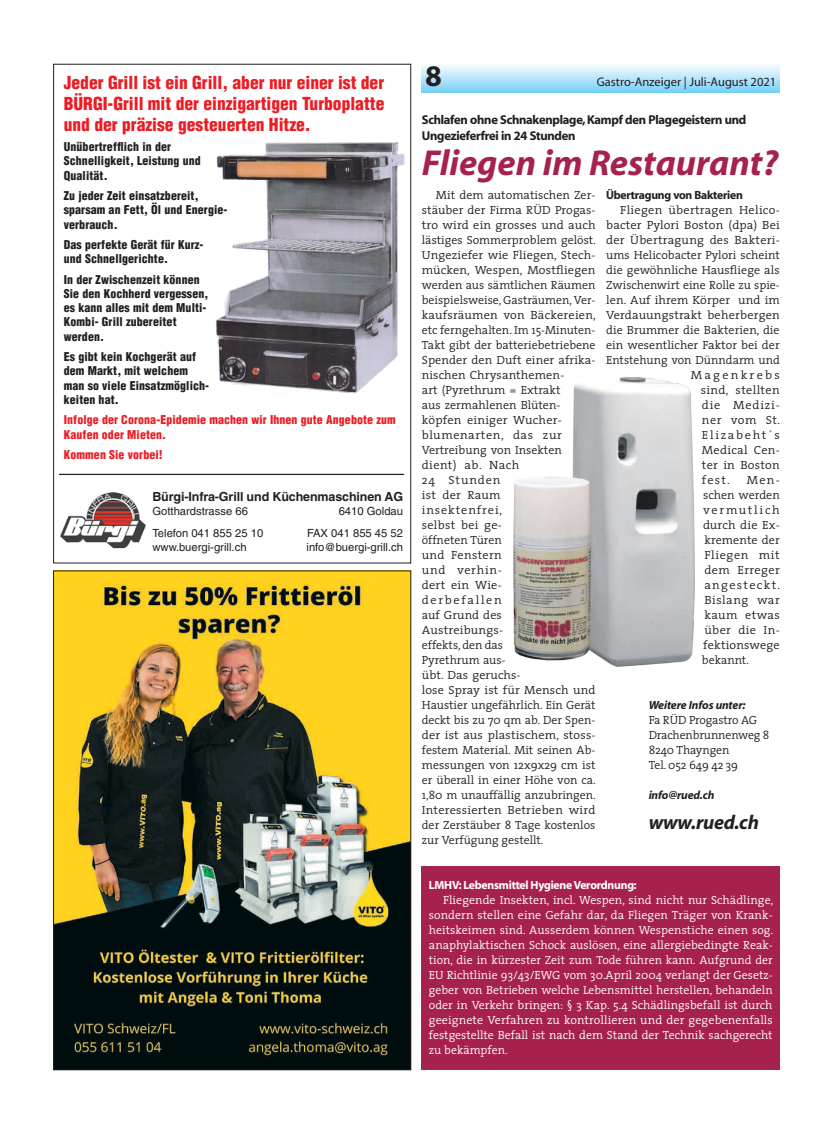
<style>
.page{position:relative;width:833px;height:1134px;background:#fff}
.page>*{position:absolute;margin:0;border:0;box-sizing:border-box;transform-origin:0 0}
.t1{font:italic 700 36.25px "Myriad";color:#a7214d}
.t2{font:30px "Myriad Headline";color:#231f20}
.t3{font:italic 700 20px "Myriad";letter-spacing:-.015em;color:#231f20}
.t4{font:900 condensed 17.5px/21px "Helvetica";color:#ed1c24;text-align:justify}
.t5{font:12.75px/16.2px "Myriad Headline";letter-spacing:-.015em;color:#231f20}
.t6{font:700 12.5px "Helvetica";letter-spacing:-.01em;color:#231f20}
.t7{font:12.5px "Myriad";color:#231f20}
.t8{font:300 11.88px/15px "The Serif";letter-spacing:.005em;color:#231f20}
.t9{font:300 11.88px/15px "The Serif";color:#fff;text-align:justify}
.t10{font:900 condensed 11.88px/14.2px "Helvetica";letter-spacing:.01em;color:#231f20}
.t11{font:300 11.88px/15px "The Serif";letter-spacing:.005em;color:#231f20;text-align:justify;scale:1.04 1}
.t12{font:900 condensed 11.88px/14.2px "Helvetica";letter-spacing:.01em;color:#ed1c24}
.t13{font:11.88px "Myriad Headline";letter-spacing:-.015em;color:#fff}
.t14{font:italic 700 11.88px "Myriad";letter-spacing:-.015em;color:#231f20}
.t15{font:11.88px "Myriad Headline";letter-spacing:-.015em;color:#231f20}
.t16{font:300 11.88px "The Serif";letter-spacing:.03em;color:#231f20;scale:1.04 1}
.t17{font:300 11.88px "The Serif";letter-spacing:.135em;color:#231f20;scale:1.04 1}
.t18{font:300 11.88px "The Serif";letter-spacing:.185em;color:#231f20;scale:1.04 1}
.t19{font:300 11.88px "The Serif";letter-spacing:.065em;color:#231f20;scale:1.04 1}
.t20{font:11.25px "Helvetica";color:#231f20}
</style>
<div class="page">
<div style="left:422px;top:64px;width:358px;height:28px;background:linear-gradient(to bottom,#fafcfe,#7fd3f7)"></div>
<img style="left:55px;top:572px;width:354px;height:496px">
<img style="left:513px;top:377px;width:182px;height:290px">
<div style="left:422px;top:866px;width:358px;height:204px;background:#a7214d"></div>
<img style="left:60px;top:492px;width:86px;height:57px">
<hr style="left:59px;top:474px;width:345px;height:1px;background:#231f20">
<img style="left:215px;top:135px;width:196px;height:263px">
<h3 class="t4" style="left:64px;top:71px;width:322px">Jeder Grill ist ein Grill, aber nur einer ist der BÜRGI-Grill mit der einzigartigen Turboplatte und der präzise gesteuerten Hitze.</h3>
<p class="t10" style="left:64px;top:139px;width:139px">Unübertrefflich in der<br>Schnelligkeit, Leistung und<br>Qualität.</p>
<p class="t10" style="left:64px;top:188px;width:164px">Zu jeder Zeit einsatzbereit, sparsam an Fett, Öl und Energie&shy;verbrauch.</p>
<p class="t10" style="left:64px;top:237px;width:141px">Das perfekte Gerät für Kurz&shy;und Schnellgerichte.</p>
<p class="t10" style="left:64px;top:272px;width:146px">In der Zwischenzeit können<br>Sie den Kochherd vergessen, es kann alles mit dem Multi-<br>Kombi- Grill zubereitet werden.</p>
<p class="t10" style="left:64px;top:349px;width:147px">Es gibt kein Kochgerät auf dem Markt, mit welchem man so viele Einsatzmöglich&shy;keiten hat.</p>
<p class="t12" style="left:64px;top:413px;width:333px">Infolge der Corona-Epidemie machen wir Ihnen gute Angebote zum<br>Kaufen oder Mieten.</p>
<p class="t12" style="left:64px;top:447px;width:100px">Kommen Sie vorbei!</p>
<p class="t6" style="left:152px;top:489px;width:252px">Bürgi-Infra-Grill und Küchenmaschinen AG</p>
<p class="t20" style="left:152px;top:504px;width:97px">Gotthardstrasse 66</p>
<p class="t20" style="left:339px;top:504px;width:66px">6410 Goldau</p>
<p class="t20" style="left:152px;top:527px;width:112px">Telefon 041 855 25 10</p>
<p class="t20" style="left:307px;top:527px;width:98px">FAX 041 855 45 52</p>
<p class="t20" style="left:152px;top:540px;width:96px">www.buergi-grill.ch</p>
<p class="t20" style="left:306px;top:540px;width:98px">info@buergi-grill.ch</p>
<h2 class="t2" style="left:425px;top:61px;width:18px">8</h2>
<p class="t7" style="left:596px;top:76px;width:181px">Gastro-Anzeiger | Juli-August 2021</p>
<p class="t5" style="left:422px;top:112px;width:326px">Schlafen ohne Schnakenplage, Kampf den Plagegeistern und<br>Ungezieferfrei in 24 Stunden</p>
<h1 class="t1" style="left:422px;top:144px;width:358px">Fliegen im Restaurant?</h1>
<p class="t8" style="left:422px;top:187px;width:176px;text-indent:14px">Mit dem automatischen Zer&shy;stäuber der Firma RÜD Progas&shy;tro wird ein grosses und auch lästiges Sommerproblem gelöst.<br>Ungeziefer wie Fliegen, Stech&shy;mücken, Wespen, Mostfliegen werden aus sämtlichen Räumen beispielsweise, Gasträumen, Ver&shy;kaufsräumen von Bäckereien, etc ferngehalten. Im 15-Minuten-<br>Takt gibt der batteriebetriebene<br>Spender den Duft einer afrika&shy;nischen Chrysanthemen-<br>art (Pyrethrum = Extrakt<br>aus zermahlenen Blüten&shy;köpfen einiger Wucher&shy;blumenarten, das zur<br>Vertreibung von Insekten dient) ab. Nach<br>24 Stunden<br>ist der Raum<br>insektenfrei,<br>selbst bei ge-<br>öffneten Türen<br>und Fenstern<br>und verhin-<br>dert ein Wie-<br>derbefallen<br>auf Grund des<br>Austreibungs-<br>effekts, den das<br>Pyrethrum aus-<br>übt. Das geruchs-<br>lose Spray ist für Mensch und<br>Haustier ungefährlich. Ein Gerät deckt bis zu 70 qm ab. Der Spen&shy;der ist aus plastischem, stoss&shy;festem Material. Mit seinen Ab&shy;messungen von 12x9x29 cm ist er überall in einer Höhe von ca.<br>1,80 m unauffällig anzubringen.<br>Interessierten Betrieben wird der Zerstäuber 8 Tage kostenlos zur Verfügung gestellt.</p>
<p class="t15" style="left:606px;top:189px;width:138px">Übertragung von Bakterien</p>
<p class="t11" style="left:620px;top:202px;width:155px">Fliegen übertragen Helico-</p>
<p class="t11" style="left:606px;top:217px;width:169px">bacter Pylori Boston (dpa) Bei</p>
<p class="t11" style="left:606px;top:232px;width:168px">der Übertragung des Bakteri-</p>
<p class="t8" style="left:606px;top:247px;width:175px">ums Helicobacter Pylori scheint</p>
<p class="t8" style="left:606px;top:262px;width:175px">die gewöhnliche Hausfliege als</p>
<p class="t8" style="left:606px;top:277px;width:175px">Zwischenwirt eine Rolle zu spie-</p>
<p class="t8" style="left:606px;top:292px;width:175px">len. Auf ihrem Körper und im</p>
<p class="t11" style="left:606px;top:307px;width:169px">Verdauungstrakt beherbergen</p>
<p class="t8" style="left:606px;top:322px;width:175px">die Brummer die Bakterien, die</p>
<p class="t8" style="left:606px;top:337px;width:175px">ein wesentlicher Faktor bei der</p>
<p class="t8" style="left:606px;top:352px;width:175px">Entstehung von Dünndarm und</p>
<p class="t18" style="left:690px;top:365px;width:87px">Magenkrebs</p>
<p class="t16" style="left:700px;top:380px;width:78px">sind, stellten</p>
<p class="t19" style="left:702px;top:395px;width:76px">die Medizi-</p>
<p class="t11" style="left:702px;top:412px;width:77px">ner vom St.</p>
<p class="t17" style="left:702px;top:425px;width:76px">Elizabeht`s</p>
<p class="t11" style="left:702px;top:442px;width:76px">Medical Cen-</p>
<p class="t11" style="left:702px;top:457px;width:76px">ter in Boston</p>
<p class="t11" style="left:702px;top:472px;width:28px">fest.</p>
<p class="t11" style="left:702px;top:472px;width:77px;text-indent:45px">Men&shy;schen werden vermutlich durch die Ex&shy;kremente der Fliegen mit dem Erreger angesteckt.<br>Bislang war kaum etwas über die In&shy;fektionswege bekannt.</p>
<p class="t14" style="left:648px;top:699px;width:99px">Weitere Infos unter:</p>
<p class="t8" style="left:648px;top:712px;width:122px">Fa RÜD Progastro AG<br>Drachenbrunnenweg 8<br>8240 Thayngen<br>Tel. 052 649 42 39</p>
<p class="t14" style="left:648px;top:789px;width:67px">info@rued.ch</p>
<h3 class="t3" style="left:648px;top:812px;width:112px">www.rued.ch</h3>
<p class="t13" style="left:429px;top:879px;width:209px">LMHV: Lebensmittel Hygiene Verordnung:</p>
<p class="t9" style="left:429px;top:892px;width:346px;text-indent:14px">Fliegende Insekten, incl. Wespen, sind nicht nur Schädlinge, sondern stellen eine Gefahr dar, da Fliegen Träger von Krank&shy;heitskeimen sind. Ausserdem können Wespenstiche einen sog. anaphylaktischen Schock auslösen, eine allergiebedingte Reak&shy;tion, die in kürzester Zeit zum Tode führen kann. Aufgrund der EU Richtlinie 93/43/EWG vom 30.April 2004 verlangt der Gesetz&shy;geber von Betrieben welche Lebensmittel herstellen, behandeln oder in Verkehr bringen: § 3 Kap. 5.4 Schädlingsbefall ist durch geeignete Verfahren zu kontrollieren und der gegebenenfalls festgestellte Befall ist nach dem Stand der Technik sachgerecht zu bekämpfen.</p>
</div>
